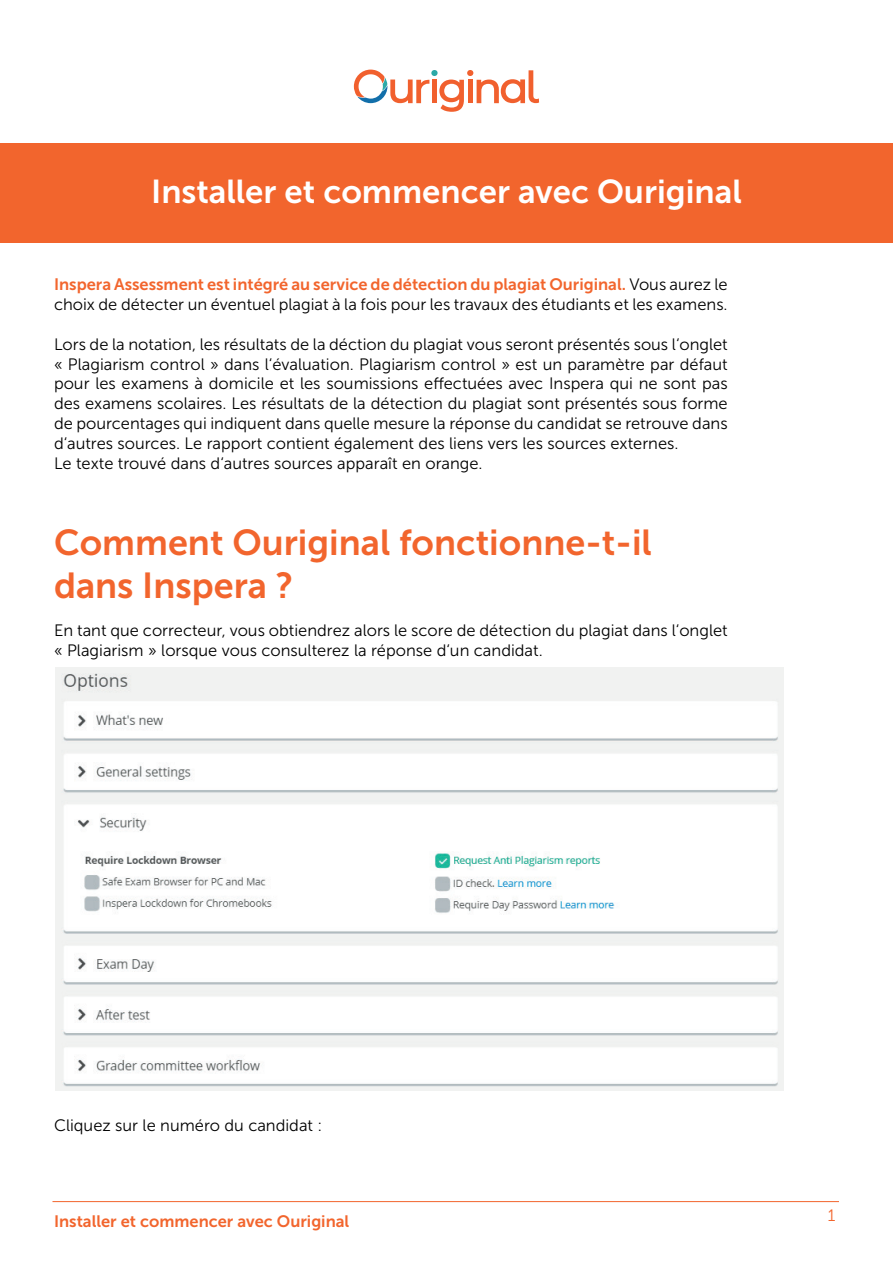
<style>
.page{position:relative;width:893px;height:1263px;background:#fff}
.page>*{position:absolute;margin:0;border:0;box-sizing:border-box;transform-origin:0 0}
.t1{font:36px/43.2px "Museo Sans 700";color:#f2652d}
.t2{font:33px "Museo Sans 700";color:#fff}
.t3{font:16.5px/19.8px "Museo Sans 300";color:#000001}
.t4{font:16.5px "Museo Sans 700";color:#f2652d}
.t5{font:16.5px "Museo Sans 300";color:#f2652d}
.s1{font-family:"Museo Sans 300";color:#000001}
</style>
<div class="page">
<hr style="left:52px;top:1201px;width:787px;height:1px;background:#f2652d">
<div style="left:0;top:143px;width:893px;height:99px;background:#f2652d"></div>
<svg style="left:354px;top:70px;width:185px;height:42px"></svg>
<img style="left:56px;top:667px;width:728px;height:423px">
<h2 class="t2" style="left:151px;top:173px;width:592px">Installer et commencer avec Ouriginal</h2>
<p class="t4" style="left:54px;top:275px;width:675px">Inspera Assessment est intégré au service de détection du plagiat Ouriginal. <span class="s1">Vous aurez le</span></p>
<p class="t3" style="left:54px;top:295px;width:675px">choix de détecter un éventuel plagiat à la fois pour les travaux des étudiants et les examens.</p>
<p class="t3" style="left:54px;top:334px;width:675px">Lors de la notation, les résultats de la déction du plagiat vous seront présentés sous l‘onglet « Plagiarism control » dans l‘évaluation. Plagiarism control » est un paramètre par défaut pour les examens à domicile et les soumissions effectuées avec Inspera qui ne sont pas des examens scolaires. Les résultats de la détection du plagiat sont présentés sous forme de pourcentages qui indiquent dans quelle mesure la réponse du candidat se retrouve dans d‘autres sources. Le rapport contient également des liens vers les sources externes.<br>Le texte trouvé dans d‘autres sources apparaît en orange.</p>
<h1 class="t1" style="left:54px;top:521px;width:599px">Comment Ouriginal fonctionne-t-il dans Inspera ?</h1>
<p class="t3" style="left:54px;top:621px;width:675px">En tant que correcteur, vous obtiendrez alors le score de détection du plagiat dans l‘onglet « Plagiarism » lorsque vous consulterez la réponse d‘un candidat.</p>
<p class="t3" style="left:54px;top:1116px;width:270px">Cliquez sur le numéro du candidat :</p>
<p class="t4" style="left:54px;top:1212px;width:297px">Installer et commencer avec Ouriginal</p>
<p class="t5" style="left:828px;top:1207px;width:9px">1</p>
</div>
